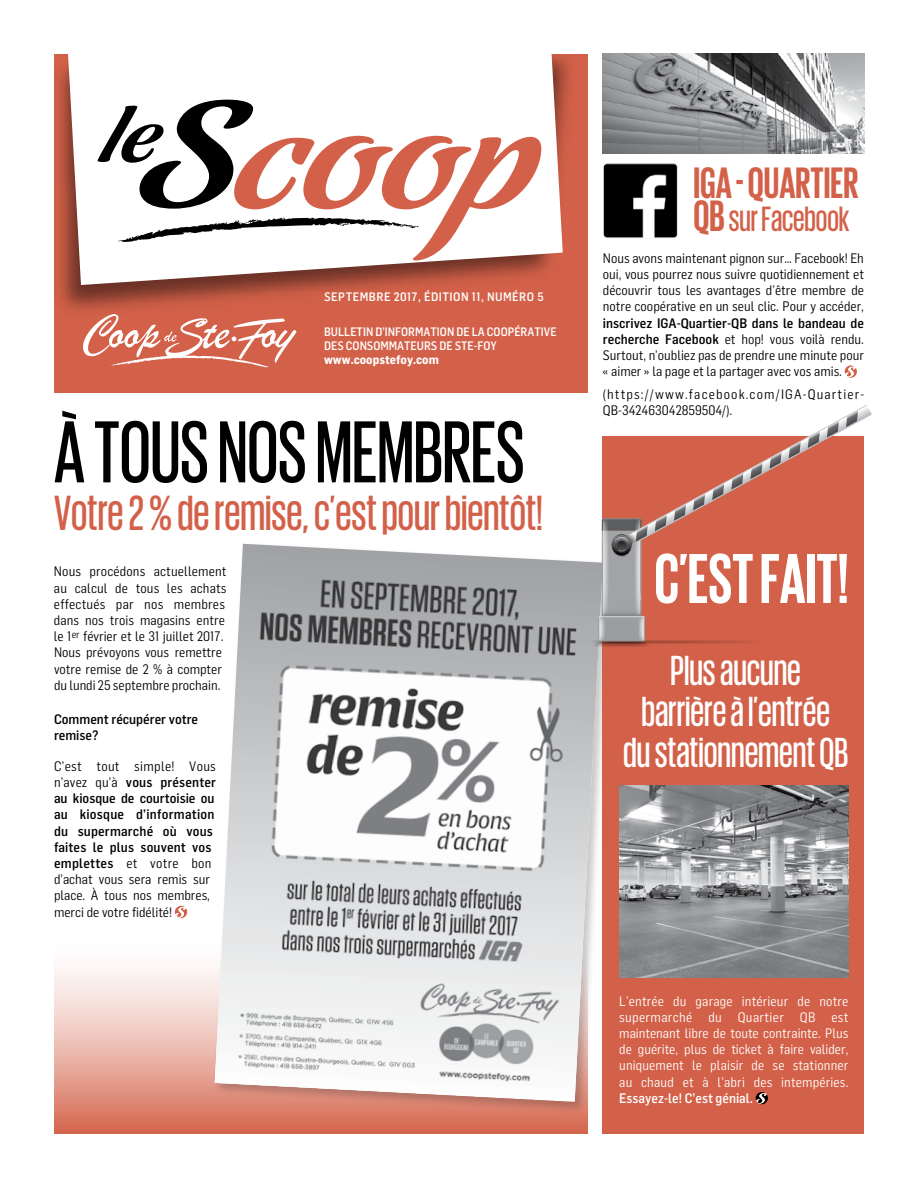
<style>
.page{position:relative;width:918px;height:1188px;background:#fff}
.page>*{position:absolute;margin:0;border:0;box-sizing:border-box;transform-origin:0 0}
.t1{font:500 90px "Giorgio Sans";color:#000;scale:.9 1}
.t2{font:700 72.15px "Giorgio Sans";color:#fff;scale:.9 1}
.t3{font:500 50.55px "Giorgio Sans";color:#d36149;scale:.9 1}
.t4{font:700 45px "Giorgio Sans";color:#d36149;scale:.9 1}
.t5{font:500 43.05px/41px "Giorgio Sans";color:#fff;text-align:center;scale:.9 1}
.t6{font:500 36px "Giorgio Sans";color:#d36149;scale:.9 1}
.t7{font:13.5px/16.2px "Flama Semicondensed";color:#000;text-align:justify}
.t8{font:500 13.5px/16.2px "Flama Semicondensed";letter-spacing:.01em;color:#000}
.t9{font:13.5px/16.2px "Flama Semicondensed";letter-spacing:.01em;color:#fff;text-align:justify}
.t10{font:13.5px/16.2px "Flama Semicondensed";letter-spacing:.085em;color:#000}
.t11{font:500 13.5px "Flama Semicondensed";color:#fff}
.t12{font:12px/14.4px "Flama Medium Semi Cnd";color:#fff;scale:.96 1}
.t13{font:12px "Flama Medium Semi Cnd";letter-spacing:.04em;color:#fff}
.t14{font:12px "Flama Bold Semi Cnd";color:#fff}
.s1{font-weight:400}
.s2{font-weight:700;font-size:45px}
.s3{font-weight:500}
</style>
<div class="page">
<svg style="left:54px;top:905px;width:534px;height:229px"></svg>
<div style="left:212px;top:541px;width:403px;height:573px;background:#000;opacity:.22"></div>
<img style="left:215px;top:544px;width:388px;height:558px">
<div style="left:603px;top:436px;width:261px;height:698px;background:#d36149"></div>
<div style="left:55px;top:54px;width:533px;height:339px;background:#d36149"></div>
<img style="left:54px;top:54px;width:516px;height:303px">
<svg style="left:68px;top:54px;width:495px;height:231px;background:#e7d3cf"></svg>
<svg style="left:98px;top:100px;width:443px;height:160px"></svg>
<svg style="left:82px;top:314px;width:214px;height:53px"></svg>
<svg style="left:845px;top:365px;width:12px;height:13px"></svg>
<svg style="left:175px;top:906px;width:12px;height:12px"></svg>
<img style="left:603px;top:54px;width:261px;height:99px">
<img style="left:603px;top:163px;width:75px;height:75px">
<img style="left:619px;top:785px;width:229px;height:192px">
<svg style="left:590px;top:405px;width:282px;height:243px"></svg>
<svg style="left:756px;top:1092px;width:12px;height:12px"></svg>
<p class="t13" style="left:324px;top:289px;width:221px">SEPTEMBRE 2017, ÉDITION 11, NUMÉRO 5</p>
<p class="t12" style="left:324px;top:324px;width:244px">BULLETIN D’INFORMATION DE LA COOPÉRATIVE<br>DES CONSOMMATEURS DE STE-FOY</p>
<p class="t14" style="left:324px;top:352px;width:116px">www.coopstefoy.com</p>
<h1 class="t1" style="left:54px;top:408px;width:524px">À TOUS NOS MEMBRES</h1>
<h3 class="t3" style="left:54px;top:488px;width:545px">Votre 2 % de remise, c’est pour bientôt!</h3>
<p class="t7" style="left:54px;top:563px;width:174px;text-align:left">Nous procédons actuellement au calcul de tous les achats effectués par nos membres dans nos trois magasins entre le 1<sup>er</sup> février et le 31 juillet 2017.<br>Nous prévoyons vous remettre votre remise de 2 % à compter du lundi 25 septembre prochain.</p>
<p class="t8" style="left:54px;top:710px;width:146px">Comment récupérer votre remise?</p>
<p class="t8" style="left:54px;top:757px;width:164px"><span class="s1">C’est tout simple! Vous n’avez qu’à</span> vous présenter au kiosque de courtoisie ou au kiosque d’information du supermarché où vous faites le plus souvent vos emplettes <span class="s1">et votre bon d’achat vous sera remis sur place. À tous nos membres, merci de votre fidélité!</span></p>
<h3 class="t4" style="left:693px;top:160px;width:185px">IGA - QUARTIER</h3>
<h3 class="t6" style="left:693px;top:201px;width:175px"><span class="s2">QB</span> sur Facebook</h3>
<p class="t7" style="left:603px;top:249px;width:263px">Nous avons maintenant pignon sur… Facebook! Eh oui, vous pourrez nous suivre quotidiennement et découvrir tous les avantages d’être membre de notre coopérative en un seul clic. Pour y accéder,</p>
<p class="t7" style="left:603px;top:314px;width:263px"><span class="s3">inscrivez IGA-Quartier-QB dans le bandeau de recherche Facebook</span> et hop! vous voilà rendu.<br>Surtout, n’oubliez pas de prendre une minute pour « aimer » la page et la partager avec vos amis.</p>
<p class="t10" style="left:603px;top:386px;width:263px">(https://www.facebook.com/IGA-Quartier-<br>QB-342463042859504/).</p>
<h2 class="t2" style="left:654px;top:542px;width:217px">C’EST FAIT!</h2>
<h3 class="t5" style="left:623px;top:649px;width:251px">Plus aucune barrière à l’entrée du stationnement QB</h3>
<p class="t9" style="left:619px;top:992px;width:231px">L’entrée du garage intérieur de notre supermarché du Quartier QB est maintenant libre de toute contrainte. Plus de guérite, plus de ticket à faire valider, uniquement le plaisir de se stationner au chaud et à l’abri des intempéries.</p>
<p class="t11" style="left:619px;top:1089px;width:135px">Essayez-le! C’est génial.</p>
</div>
